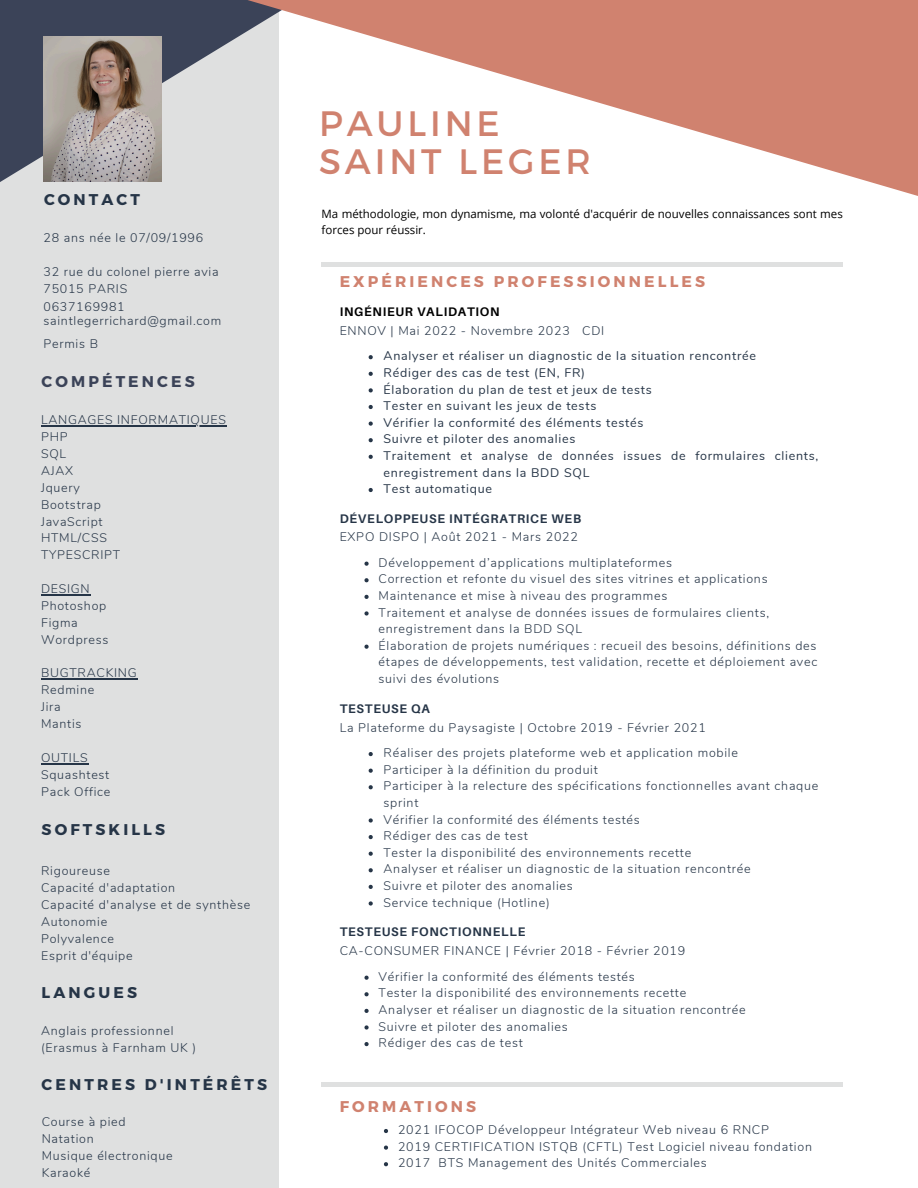
<style>
.page{position:relative;width:918px;height:1188px;background:#fff}
.page>*{position:absolute;margin:0;border:0;box-sizing:border-box;transform-origin:0 0}
.t1{font:35.25px/38.2px "Montserrat";letter-spacing:.11em;color:#d0826f}
.t2{font:700 15.6px "Montserrat";letter-spacing:.2em;color:#263547}
.t3{font:700 15.6px "Montserrat";letter-spacing:.2em;color:#d0826f}
.t4{font:700 15.6px "Montserrat";letter-spacing:.2em;color:#3b4358}
.t5{font:300 12.45px/16.8px "Nunito";letter-spacing:.06em;color:#263547}
.t6{font:12.45px/16.6px "Nunito";letter-spacing:.06em;color:#263547}
.t7{font:700 12.45px "Aileron";letter-spacing:.06em;color:#263547}
.t8{font:700 12.45px "Aileron";letter-spacing:.06em;color:#000}
.t9{font:11.55px/15.3px "Open Sans";color:#000}
</style>
<div class="page">
<div style="left:0;top:0;width:279px;height:1188px;background:#dfe0e0"></div>
<svg style="left:0;top:0;width:322px;height:267px;fill:#3b4358"></svg>
<svg style="left:41px;top:0;width:877px;height:263px"></svg>
<img style="left:43px;top:36px;width:119px;height:146px">
<div style="left:322px;top:262px;width:521px;height:5px;background:#dfe0e0"></div>
<svg style="left:364px;top:976px;width:5px;height:4px"></svg>
<svg style="left:364px;top:992px;width:5px;height:4px"></svg>
<svg style="left:364px;top:1009px;width:5px;height:4px"></svg>
<svg style="left:364px;top:1025px;width:5px;height:5px"></svg>
<svg style="left:364px;top:1042px;width:5px;height:4px"></svg>
<svg style="left:369px;top:752px;width:4px;height:4px"></svg>
<svg style="left:369px;top:769px;width:4px;height:4px"></svg>
<svg style="left:369px;top:785px;width:4px;height:4px"></svg>
<svg style="left:369px;top:818px;width:4px;height:5px"></svg>
<svg style="left:369px;top:835px;width:4px;height:4px"></svg>
<svg style="left:369px;top:852px;width:4px;height:4px"></svg>
<svg style="left:369px;top:868px;width:4px;height:4px"></svg>
<svg style="left:369px;top:885px;width:4px;height:4px"></svg>
<svg style="left:369px;top:901px;width:4px;height:5px"></svg>
<svg style="left:364px;top:562px;width:5px;height:4px"></svg>
<svg style="left:364px;top:578px;width:5px;height:4px"></svg>
<svg style="left:364px;top:595px;width:5px;height:4px"></svg>
<svg style="left:364px;top:611px;width:5px;height:5px"></svg>
<svg style="left:364px;top:645px;width:5px;height:4px"></svg>
<svg style="left:369px;top:355px;width:4px;height:4px"></svg>
<svg style="left:369px;top:372px;width:4px;height:4px"></svg>
<svg style="left:369px;top:388px;width:4px;height:4px"></svg>
<svg style="left:369px;top:405px;width:4px;height:4px"></svg>
<svg style="left:369px;top:422px;width:4px;height:4px"></svg>
<svg style="left:369px;top:438px;width:4px;height:4px"></svg>
<svg style="left:369px;top:455px;width:4px;height:4px"></svg>
<svg style="left:369px;top:488px;width:4px;height:4px"></svg>
<hr style="left:41px;top:425px;width:186px;height:2px;background:#263547">
<hr style="left:41px;top:594px;width:49px;height:1px;background:#263547">
<hr style="left:41px;top:679px;width:96px;height:1px;background:#263547">
<hr style="left:41px;top:763px;width:47px;height:1px;background:#263547">
<hr style="left:322px;top:1083px;width:521px;height:4px;background:#dfe0e0">
<svg style="left:384px;top:1129px;width:4px;height:4px"></svg>
<svg style="left:384px;top:1146px;width:4px;height:4px"></svg>
<svg style="left:384px;top:1162px;width:4px;height:4px"></svg>
<p class="t2" style="left:44px;top:189px;width:97px">CONTACT</p>
<p class="t5" style="left:43px;top:230px;width:161px">28 ans née le 07/09/1996</p>
<p class="t5" style="left:43px;top:263px;width:177px">32 rue du colonel pierre avia</p>
<h3 class="t5" style="left:43px;top:280px;width:85px">75015 PARIS</h3>
<p class="t5" style="left:43px;top:298px;width:83px">0637169981</p>
<p class="t5" style="left:43px;top:313px;width:179px">saintlegerrichard@gmail.com</p>
<p class="t5" style="left:43px;top:335px;width:56px">Permis B</p>
<p class="t4" style="left:42px;top:371px;width:155px">COMPÉTENCES</p>
<p class="t5" style="left:41px;top:412px;width:186px">LANGAGES INFORMATIQUES<br>PHP<br>SQL<br>AJAX<br>Jquery<br>Bootstrap<br>JavaScript<br>HTML/CSS<br>TYPESCRIPT</p>
<p class="t5" style="left:41px;top:581px;width:69px">DESIGN<br>Photoshop<br>Figma<br>Wordpress</p>
<p class="t5" style="left:41px;top:665px;width:97px">BUGTRACKING<br>Redmine<br>Jira<br>Mantis</p>
<p class="t5" style="left:41px;top:749px;width:71px">OUTILS<br>Squashtest<br>Pack Office</p>
<p class="t2" style="left:42px;top:819px;width:125px">SOFTSKILLS</p>
<p class="t5" style="left:41px;top:863px;width:70px">Rigoureuse</p>
<p class="t5" style="left:41px;top:880px;width:136px">Capacité d'adaptation</p>
<h3 class="t5" style="left:41px;top:896px;width:211px">Capacité d'analyse et de synthèse</h3>
<p class="t5" style="left:41px;top:913px;width:68px">Autonomie</p>
<p class="t5" style="left:41px;top:930px;width:74px">Polyvalence</p>
<p class="t5" style="left:41px;top:947px;width:93px">Esprit d'équipe</p>
<p class="t2" style="left:42px;top:982px;width:97px">LANGUES</p>
<p class="t5" style="left:41px;top:1022px;width:134px">Anglais professionnel</p>
<p class="t5" style="left:41px;top:1039px;width:157px">(Erasmus à Farnham UK )</p>
<p class="t2" style="left:42px;top:1074px;width:227px">CENTRES D'INTÉRÊTS</p>
<p class="t5" style="left:42px;top:1114px;width:86px">Course à pied</p>
<h3 class="t5" style="left:42px;top:1130px;width:54px">Natation</h3>
<p class="t5" style="left:42px;top:1147px;width:132px">Musique électronique</p>
<p class="t5" style="left:42px;top:1164px;width:50px">Karaoké</p>
<p class="t1" style="left:319px;top:102px;width:273px">PAULINE<br>SAINT LEGER</p>
<h2 class="t9" style="left:322px;top:206px;width:523px">Ma méthodologie, mon dynamisme, ma volonté d'acquérir de nouvelles connaissances sont mes forces pour réussir.</h2>
<p class="t3" style="left:340px;top:272px;width:367px">EXPÉRIENCES PROFESSIONNELLES</p>
<h1 class="t8" style="left:340px;top:304px;width:161px">INGÉNIEUR VALIDATION</h1>
<p class="t5" style="left:340px;top:322px;width:266px">ENNOV | Mai 2022 - Novembre 2023 CDI</p>
<h2 class="t6" style="left:384px;top:348px;width:374px">Analyser et réaliser un diagnostic de la situation rencontrée</h2>
<h3 class="t6" style="left:384px;top:364px;width:203px">Rédiger des cas de test (EN, FR)</h3>
<p class="t6" style="left:384px;top:381px;width:270px">Élaboration du plan de test et jeux de tests</p>
<p class="t6" style="left:384px;top:398px;width:214px">Tester en suivant les jeux de tests</p>
<p class="t6" style="left:384px;top:414px;width:262px">Vérifier la conformité des éléments testés</p>
<p class="t6" style="left:384px;top:431px;width:194px">Suivre et piloter des anomalies</p>
<p class="t6" style="left:384px;top:448px;width:436px">Traitement et analyse de données issues de formulaires clients, enregistrement dans la BDD SQL</p>
<p class="t6" style="left:384px;top:481px;width:110px">Test automatique</p>
<h2 class="t7" style="left:340px;top:511px;width:243px">DÉVELOPPEUSE INTÉGRATRICE WEB</h2>
<p class="t5" style="left:340px;top:528px;width:240px">EXPO DISPO | Août 2021 - Mars 2022</p>
<p class="t5" style="left:379px;top:554px;width:295px">Développement d’applications multiplateformes</p>
<p class="t5" style="left:379px;top:571px;width:391px">Correction et refonte du visuel des sites vitrines et applications</p>
<p class="t5" style="left:379px;top:587px;width:290px">Maintenance et mise à niveau des programmes</p>
<p class="t5" style="left:379px;top:604px;width:392px">Traitement et analyse de données issues de formulaires clients, enregistrement dans la BDD SQL</p>
<p class="t5" style="left:379px;top:637px;width:440px;text-align:justify">Élaboration de projets numériques : recueil des besoins, définitions des étapes de développements, test validation, recette et déploiement avec suivi des évolutions</p>
<p class="t7" style="left:340px;top:701px;width:92px">TESTEUSE QA</p>
<h2 class="t5" style="left:340px;top:719px;width:368px">La Plateforme du Paysagiste | Octobre 2019 - Février 2021</h2>
<h2 class="t5" style="left:384px;top:745px;width:356px">Réaliser des projets plateforme web et application mobile</h2>
<p class="t5" style="left:384px;top:761px;width:216px">Participer à la définition du produit</p>
<p class="t5" style="left:384px;top:778px;width:436px">Participer à la relecture des spécifications fonctionnelles avant chaque sprint</p>
<p class="t5" style="left:384px;top:811px;width:258px">Vérifier la conformité des éléments testés</p>
<p class="t5" style="left:384px;top:828px;width:146px">Rédiger des cas de test</p>
<p class="t5" style="left:384px;top:844px;width:309px">Tester la disponibilité des environnements recette</p>
<p class="t5" style="left:384px;top:861px;width:369px">Analyser et réaliser un diagnostic de la situation rencontrée</p>
<h2 class="t5" style="left:384px;top:878px;width:191px">Suivre et piloter des anomalies</h2>
<p class="t5" style="left:384px;top:894px;width:168px">Service technique (Hotline)</p>
<p class="t7" style="left:340px;top:924px;width:187px">TESTEUSE FONCTIONNELLE</p>
<h2 class="t5" style="left:340px;top:943px;width:347px">CA-CONSUMER FINANCE | Février 2018 - Février 2019</h2>
<p class="t5" style="left:379px;top:968px;width:258px">Vérifier la conformité des éléments testés</p>
<p class="t5" style="left:379px;top:985px;width:309px">Tester la disponibilité des environnements recette</p>
<p class="t5" style="left:379px;top:1002px;width:369px">Analyser et réaliser un diagnostic de la situation rencontrée</p>
<p class="t5" style="left:379px;top:1018px;width:191px">Suivre et piloter des anomalies</p>
<p class="t5" style="left:379px;top:1035px;width:146px">Rédiger des cas de test</p>
<p class="t3" style="left:340px;top:1096px;width:138px">FORMATIONS</p>
<p class="t5" style="left:398px;top:1122px;width:373px">2021 IFOCOP Développeur Intégrateur Web niveau 6 RNCP</p>
<p class="t5" style="left:398px;top:1138px;width:415px">2019 CERTIFICATION ISTQB (CFTL) Test Logiciel niveau fondation</p>
<p class="t5" style="left:398px;top:1155px;width:310px">2017 BTS Management des Unités Commerciales</p>
</div>
